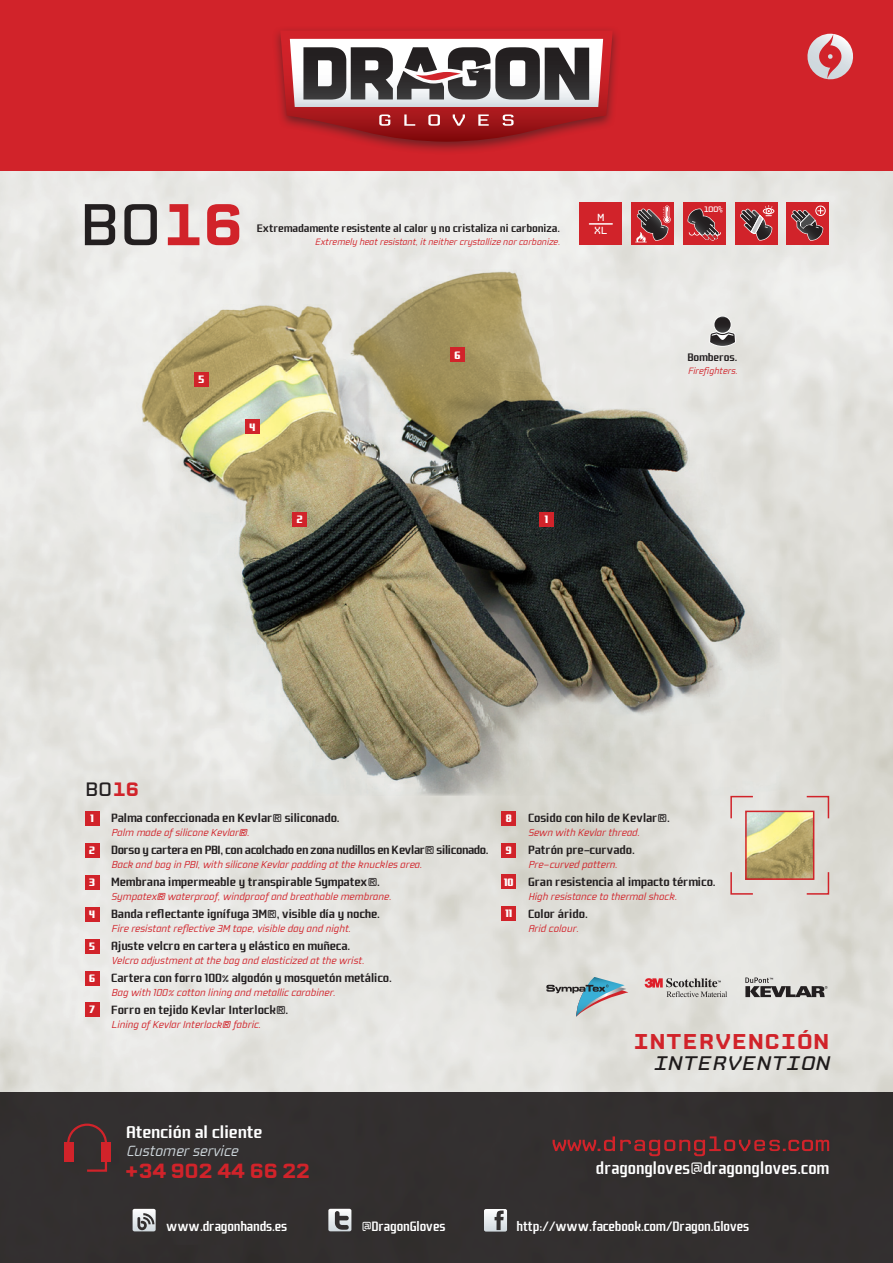
<style>
.page{position:relative;width:893px;height:1263px;background:#fff}
.page>*{position:absolute;margin:0;border:0;box-sizing:border-box;transform-origin:0 0}
.t1{font:60px "CP Mono v 07 Plain";color:#231f20;scale:1.05 1}
.t2{font:700 21.9px "CP Mono v 07";letter-spacing:.03em;color:#d1232a;scale:1.1 1}
.t3{font:700 21px "CP Mono v 07";letter-spacing:-.025em;color:#d1232a;scale:1.05 1}
.t4{font:italic 20.1px "CP Mono v 07 Plain";color:#231f20;scale:1.1 1}
.t5{font:19.8px "CP Mono v 07 Plain";color:#231f20;scale:1.05 1}
.t6{font:500 18.9px "Fragma";color:#fff}
.t7{font:500 18.9px "Fragma";color:#fff;scale:1.1 1}
.t8{font:italic 300 16.8px "Fragma";letter-spacing:-.01em;color:#cfd8dd;scale:1.1 1}
.t9{font:500 15px "Fragma";letter-spacing:-.01em;color:#fff}
.t10{font:500 13.2px "Fragma";letter-spacing:-.01em;color:#231f20;scale:1.1 1}
.t11{font:500 13.2px "Fragma";letter-spacing:-.03em;color:#231f20;scale:1.1 1}
.t12{font:500 12px "Fragma";letter-spacing:-.01em;color:#231f20;scale:1.1 1}
.t13{font:italic 300 11.55px "Fragma";letter-spacing:-.01em;color:#d1232a;scale:1.1 1}
.t14{font:900 11.55px "Fragma";color:#fff;scale:1.1 1}
.t15{font:italic 300 10.5px "Fragma";letter-spacing:-.01em;color:#d1232a;scale:1.1 1}
.t16{font:10.5px "CP Mono v 07 Plain";color:#fff}
.t17{font:8.1px "CP Mono v 07 Plain";color:#fff;scale:1.05 1}
.s1{font-family:"CP Mono v 07";font-weight:700;color:#d1232a}
</style>
<div class="page">
<img style="left:0;top:170px;width:893px;height:923px">
<img style="left:119px;top:260px;width:662px;height:536px">
<div style="left:0;top:0;width:893px;height:170px;background:#d1232a"></div>
<svg style="left:807px;top:34px;width:46px;height:46px"></svg>
<div style="left:0;top:1093px;width:893px;height:170px;background:#332f2f"></div>
<div style="left:64px;top:1142px;width:9px;height:19px;background:#d1232a"></div>
<div style="left:101px;top:1142px;width:10px;height:19px;background:#d1232a"></div>
<svg style="left:66px;top:1123px;width:42px;height:49px"></svg>
<svg style="left:553px;top:1136px;width:276px;height:20px"></svg>
<svg style="left:328px;top:1209px;width:23px;height:22px"></svg>
<svg style="left:484px;top:1209px;width:23px;height:22px"></svg>
<svg style="left:133px;top:1209px;width:23px;height:22px"></svg>
<div style="left:271px;top:26px;width:350px;height:129px;background:#231f20;opacity:.56"></div>
<svg style="left:280px;top:31px;width:333px;height:111px"></svg>
<div style="left:85px;top:811px;width:14px;height:14px;background:#d1232a"></div>
<div style="left:85px;top:843px;width:14px;height:14px;background:#d1232a"></div>
<div style="left:85px;top:876px;width:14px;height:14px;background:#d1232a"></div>
<div style="left:539px;top:512px;width:14px;height:14px;background:#d1232a"></div>
<div style="left:293px;top:512px;width:14px;height:14px;background:#d1232a"></div>
<svg style="left:745px;top:977px;width:82px;height:20px;background:#9a9896"></svg>
<svg style="left:546px;top:977px;width:82px;height:40px;background:#b4c1c4"></svg>
<svg style="left:709px;top:331px;width:27px;height:16px"></svg>
<svg style="left:714px;top:317px;width:17px;height:16px"></svg>
<div style="left:85px;top:908px;width:14px;height:14px;background:#d1232a"></div>
<div style="left:85px;top:939px;width:14px;height:14px;background:#d1232a"></div>
<div style="left:85px;top:971px;width:14px;height:14px;background:#d1232a"></div>
<div style="left:245px;top:420px;width:14px;height:14px;background:#d1232a"></div>
<div style="left:85px;top:1002px;width:14px;height:14px;background:#d1232a"></div>
<div style="left:502px;top:811px;width:14px;height:14px;background:#d1232a"></div>
<div style="left:502px;top:843px;width:14px;height:14px;background:#d1232a"></div>
<img style="left:748px;top:814px;width:63px;height:63px">
<div style="left:745px;top:811px;width:69px;height:69px;border:2px solid #d1232a"></div>
<svg style="left:805px;top:795px;width:25px;height:25px"></svg>
<svg style="left:730px;top:795px;width:24px;height:25px"></svg>
<svg style="left:730px;top:871px;width:24px;height:24px"></svg>
<svg style="left:805px;top:871px;width:25px;height:24px"></svg>
<div style="left:631px;top:203px;width:43px;height:42px;background:#d1232a"></div>
<svg style="left:635px;top:206px;width:36px;height:36px"></svg>
<div style="left:683px;top:203px;width:43px;height:42px;background:#d1232a"></div>
<svg style="left:687px;top:209px;width:34px;height:32px"></svg>
<div style="left:735px;top:203px;width:42px;height:42px;background:#d1232a"></div>
<div style="left:763px;top:208px;width:11px;height:6px;border:1px solid #fff;border-radius:50%"></div>
<svg style="left:740px;top:205px;width:32px;height:36px"></svg>
<div style="left:787px;top:203px;width:42px;height:42px;background:#d1232a"></div>
<svg style="left:791px;top:208px;width:32px;height:33px"></svg>
<div style="left:815px;top:206px;width:11px;height:10px;border:1px solid #fff;border-radius:50%"></div>
<div style="left:580px;top:203px;width:42px;height:42px;background:#d1232a"></div>
<hr style="left:589px;top:223px;width:23px;height:2px;background:#fff">
<svg style="left:645px;top:978px;width:82px;height:19px;background:#bfaeab"></svg>
<div style="left:502px;top:875px;width:14px;height:14px;background:#d1232a"></div>
<div style="left:502px;top:907px;width:14px;height:14px;background:#d1232a"></div>
<div style="left:194px;top:372px;width:14px;height:14px;background:#d1232a"></div>
<div style="left:450px;top:348px;width:14px;height:14px;background:#d1232a"></div>
<p class="t1" style="left:79px;top:191px;width:157px">BO<span class="s1">16</span></p>
<p class="t16" style="left:597px;top:212px;width:8px">M</p>
<p class="t12" style="left:257px;top:222px;width:277px">Extremadamente resistente al calor y no cristaliza ni carboniza.</p>
<p class="t16" style="left:594px;top:224px;width:15px">XL</p>
<p class="t15" style="left:315px;top:237px;width:224px">Extremely heat resistant, it neither crystallize nor carbonize.</p>
<p class="t14" style="left:198px;top:373px;width:7px">5</p>
<p class="t14" style="left:249px;top:420px;width:7px">4</p>
<p class="t14" style="left:454px;top:348px;width:7px">6</p>
<p class="t14" style="left:297px;top:512px;width:7px">2</p>
<p class="t14" style="left:545px;top:512px;width:5px">1</p>
<p class="t17" style="left:703px;top:205px;width:21px">100%</p>
<p class="t12" style="left:687px;top:351px;width:47px">Bomberos.</p>
<p class="t15" style="left:688px;top:365px;width:47px">Firefighters.</p>
<p class="t5" style="left:85px;top:778px;width:53px">BO<span class="s1">16</span></p>
<p class="t14" style="left:90px;top:812px;width:5px">1</p>
<p class="t14" style="left:89px;top:844px;width:7px">2</p>
<p class="t14" style="left:89px;top:876px;width:7px">3</p>
<p class="t14" style="left:89px;top:908px;width:7px">4</p>
<p class="t14" style="left:89px;top:939px;width:7px">5</p>
<p class="t14" style="left:89px;top:972px;width:7px">6</p>
<p class="t14" style="left:89px;top:1003px;width:6px">7</p>
<p class="t10" style="left:111px;top:811px;width:209px">Palma confeccionada en Kevlar® siliconado.</p>
<p class="t13" style="left:111px;top:827px;width:127px">Palm made of silicone Kevlar®.</p>
<p class="t11" style="left:111px;top:843px;width:345px">Dorso y cartera en PBI, con acolchado en zona nudillos en Kevlar® siliconado.</p>
<p class="t13" style="left:111px;top:859px;width:284px">Back and bag in PBI, with silicone Kevlar padding at the knuckles area.</p>
<p class="t10" style="left:111px;top:875px;width:246px">Membrana impermeable y transpirable Sympatex®.</p>
<p class="t13" style="left:111px;top:891px;width:256px">Sympatex® waterproof, windproof and breathable membrane.</p>
<p class="t10" style="left:111px;top:907px;width:246px">Banda reflectante ignífuga 3M®, visible día y noche.</p>
<p class="t13" style="left:111px;top:923px;width:219px">Fire resistant reflective 3M tape, visible day and night.</p>
<p class="t10" style="left:111px;top:939px;width:219px">Ajuste velcro en cartera y elástico en muñeca.</p>
<p class="t13" style="left:111px;top:955px;width:231px">Velcro adjustment at the bag and elasticized at the wrist.</p>
<p class="t10" style="left:111px;top:971px;width:257px">Cartera con forro 100% algodón y mosquetón metálico.</p>
<p class="t13" style="left:111px;top:986px;width:205px">Bag with 100% cotton lining and metallic carabiner.</p>
<p class="t10" style="left:111px;top:1003px;width:163px">Forro en tejido Kevlar Interlock®.</p>
<p class="t13" style="left:111px;top:1018px;width:137px">Lining of Kevlar Interlock® fabric.</p>
<p class="t14" style="left:506px;top:812px;width:7px">8</p>
<p class="t14" style="left:506px;top:843px;width:7px">9</p>
<p class="t14" style="left:504px;top:875px;width:10px">10</p>
<p class="t14" style="left:506px;top:907px;width:8px">11</p>
<p class="t10" style="left:528px;top:811px;width:130px">Cosido con hilo de Kevlar®.</p>
<p class="t13" style="left:528px;top:827px;width:103px">Sewn with Kevlar thread.</p>
<p class="t10" style="left:528px;top:843px;width:99px">Patrón pre-curvado.</p>
<p class="t13" style="left:528px;top:859px;width:83px">Pre-curved pattern.</p>
<p class="t10" style="left:528px;top:875px;width:172px">Gran resistencia al impacto térmico.</p>
<p class="t13" style="left:528px;top:891px;width:137px">High resistance to thermal shock.</p>
<p class="t10" style="left:528px;top:907px;width:56px">Color árido.</p>
<p class="t13" style="left:528px;top:923px;width:47px">Arid colour.</p>
<p class="t2" style="left:633px;top:1029px;width:179px">INTERVENCIÓN</p>
<h3 class="t4" style="left:652px;top:1052px;width:167px">INTERVENTION</h3>
<p class="t7" style="left:126px;top:1122px;width:125px">Atención al cliente</p>
<p class="t8" style="left:126px;top:1142px;width:103px">Customer service</p>
<p class="t3" style="left:125px;top:1159px;width:178px">+34 902 44 66 22</p>
<p class="t6" style="left:596px;top:1159px;width:235px">dragongloves@dragongloves.com</p>
<p class="t9" style="left:167px;top:1219px;width:122px">www.dragonhands.es</p>
<p class="t9" style="left:362px;top:1219px;width:85px">@DragonGloves</p>
<p class="t9" style="left:517px;top:1218px;width:234px">http://www.facebook.com/Dragon.Gloves</p>
</div>
